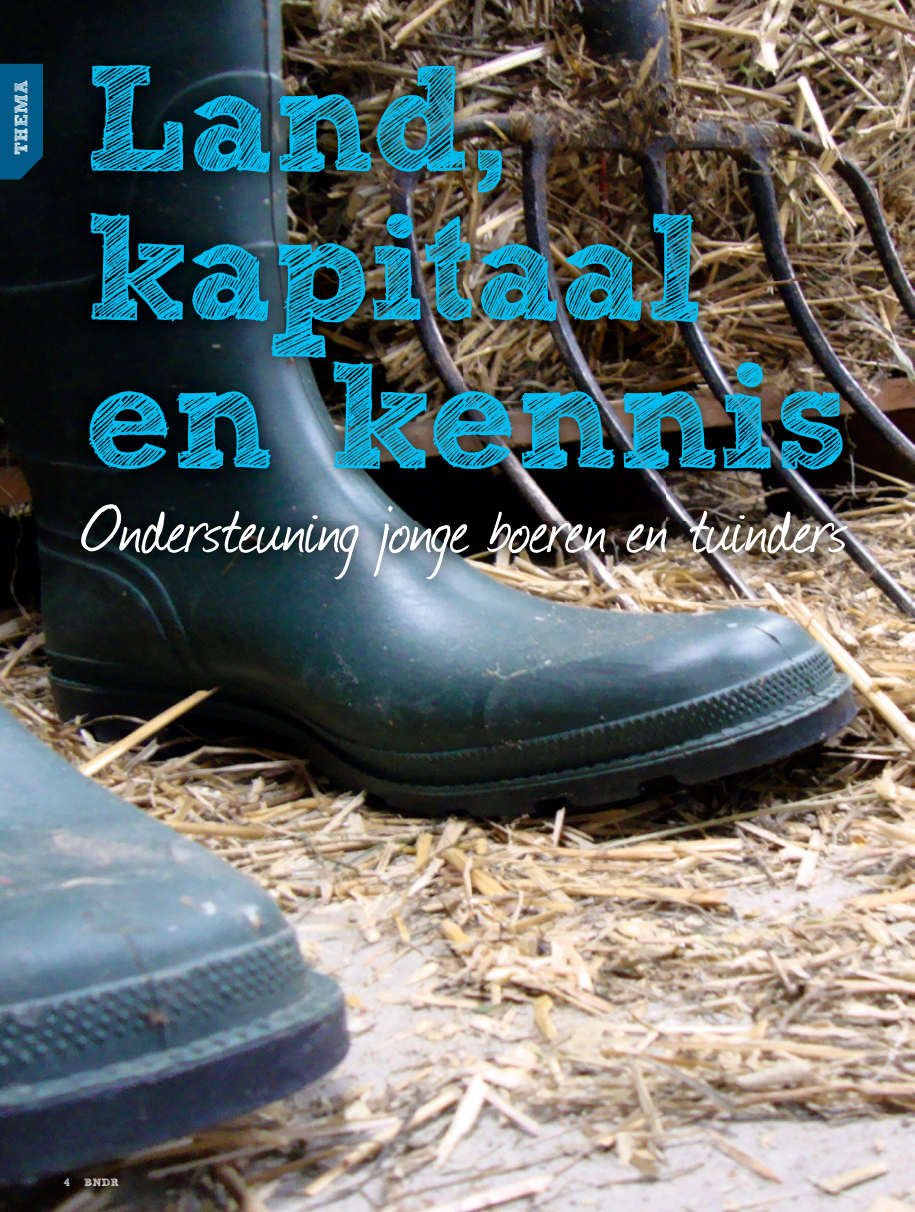
<style>
.page{position:relative;width:915px;height:1212px;background:#fff}
.page>*{position:absolute;margin:0;border:0;box-sizing:border-box;transform-origin:0 0}
.t1{font:700 150px/148.5px "Sketch Block";letter-spacing:-.015em;color:#0be}
.t2{font:82.5px "Journal";letter-spacing:-.015em;color:#fff}
.t3{font:700 18px "Sketch Block";color:#fff}
.t4{font:700 10.5px "Sketch Block";color:#fff}
</style>
<div class="page">
<img style="left:0;top:0;width:914px;height:1212px">
<div style="left:0;top:64px;width:43px;height:115px;background:#005b89"></div>
<img style="left:58px;top:41px;width:811px;height:561px">
<p class="t3" style="left:10px;top:155px;width:76px;rotate:-90deg">THEMA</p>
<h1 class="t1" style="left:84px;top:45px;width:765px">Land, kapitaal en kennis</h1>
<p class="t2" style="left:84px;top:472px;width:765px">Ondersteuning jonge boeren en tuinders</p>
<p class="t4" style="left:64px;top:1176px;width:8px">4</p>
<p class="t4" style="left:84px;top:1176px;width:36px">BNDR</p>
</div>
